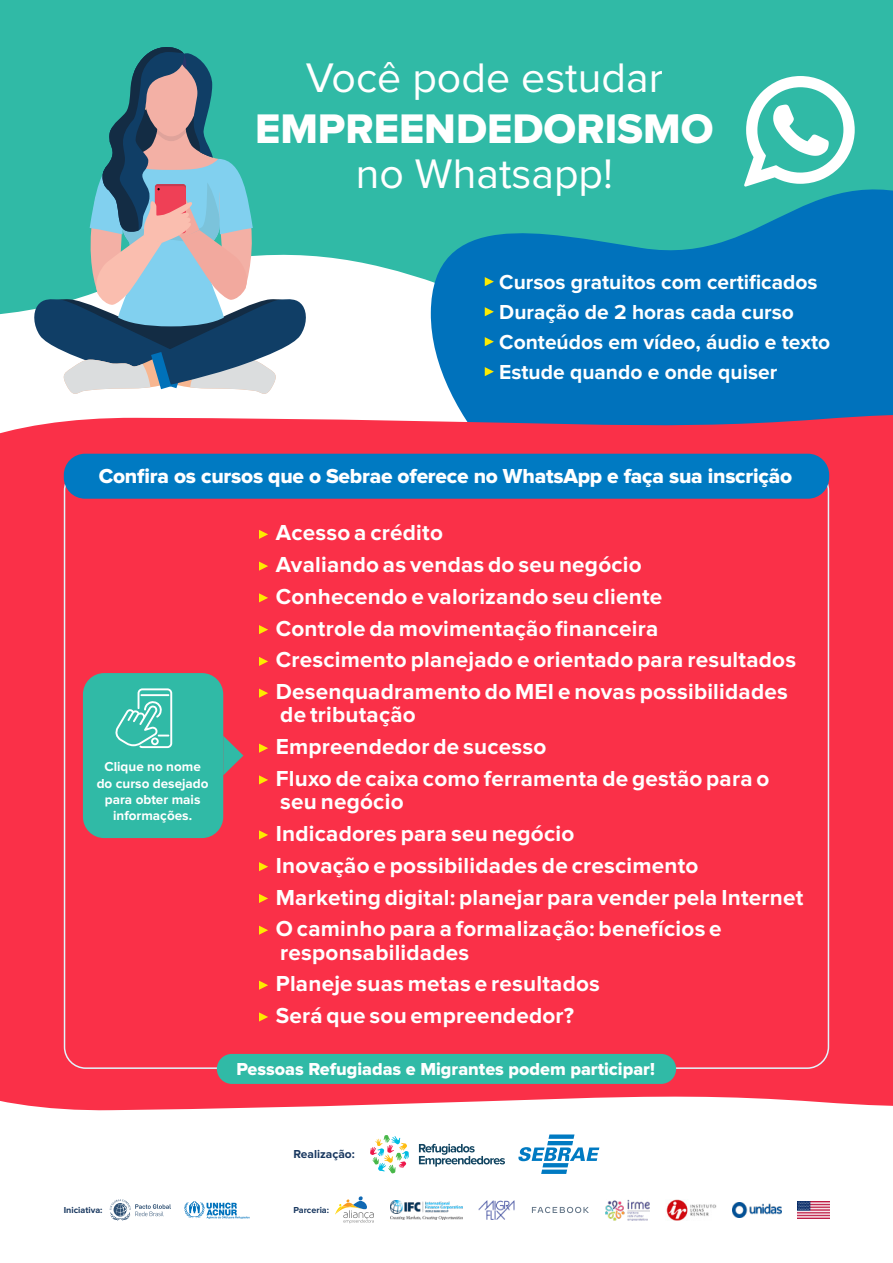
<style>
.page{position:relative;width:893px;height:1263px;background:#fff}
.page>*{position:absolute;margin:0;border:0;box-sizing:border-box;transform-origin:0 0}
.t1{font:42.9px "Proxima Nova";color:#fff}
.t2{font:42.9px "Proxima Nova Extrabld";color:#fff}
.t3{font:700 22.5px/31.8px "Proxima Nova";letter-spacing:.01em;color:#fff}
.t4{font:700 21px/30px "Proxima Nova";color:#fff}
.t5{font:21px "Proxima Nova Extrabld";letter-spacing:-.01em;color:#fff}
.t6{font:18px "Proxima Nova Extrabld";color:#fff}
.t7{font:700 13.5px/16.2px "Proxima Nova";color:#fff;text-align:center}
.t8{font:700 12px "Proxima Nova";color:#18375f}
.t9{font:700 9px "Proxima Nova";color:#18375f}
</style>
<div class="page">
<div style="left:0;top:0;width:893px;height:315px;background:#30baa6"></div>
<svg style="left:430px;top:137px;width:463px;height:268px;fill:#0072bc"></svg>
<svg style="left:0;top:405px;width:893px;height:59px;fill:#fa3048"></svg>
<div style="left:0;top:464px;width:893px;height:647px;background:#fa3048"></div>
<svg style="left:485px;top:277px;width:9px;height:9px"></svg>
<svg style="left:485px;top:307px;width:9px;height:9px"></svg>
<svg style="left:485px;top:337px;width:9px;height:9px"></svg>
<svg style="left:485px;top:367px;width:9px;height:9px"></svg>
<svg style="left:259px;top:530px;width:9px;height:9px"></svg>
<svg style="left:259px;top:561px;width:9px;height:10px"></svg>
<svg style="left:259px;top:593px;width:9px;height:9px"></svg>
<svg style="left:259px;top:625px;width:9px;height:9px"></svg>
<svg style="left:259px;top:657px;width:9px;height:9px"></svg>
<svg style="left:259px;top:688px;width:9px;height:10px"></svg>
<svg style="left:259px;top:743px;width:9px;height:10px"></svg>
<svg style="left:259px;top:775px;width:9px;height:9px"></svg>
<svg style="left:259px;top:830px;width:9px;height:9px"></svg>
<svg style="left:259px;top:862px;width:9px;height:9px"></svg>
<svg style="left:259px;top:894px;width:9px;height:9px"></svg>
<svg style="left:259px;top:926px;width:9px;height:9px"></svg>
<svg style="left:259px;top:981px;width:9px;height:9px"></svg>
<svg style="left:259px;top:1012px;width:9px;height:9px"></svg>
<div style="left:64px;top:454px;width:765px;height:45px;background:#007ac2;border-radius:21px"></div>
<div style="left:217px;top:1054px;width:459px;height:30px;background:#30baa6;border-radius:15px"></div>
<div style="left:83px;top:673px;width:140px;height:165px;background:#30baa6;border-radius:21px"></div>
<svg style="left:223px;top:736px;width:20px;height:39px"></svg>
<svg style="left:115px;top:688px;width:57px;height:60px"></svg>
<svg style="left:32px;top:39px;width:276px;height:355px"></svg>
<svg style="left:744px;top:76px;width:111px;height:111px"></svg>
<svg style="left:184px;top:1201px;width:66px;height:18px"></svg>
<svg style="left:110px;top:1199px;width:61px;height:22px"></svg>
<svg style="left:335px;top:1196px;width:39px;height:27px"></svg>
<img style="left:390px;top:1201px;width:72px;height:18px">
<img style="left:666px;top:1200px;width:50px;height:20px">
<img style="left:605px;top:1200px;width:44px;height:20px">
<img style="left:479px;top:1200px;width:36px;height:19px">
<img style="left:732px;top:1203px;width:49px;height:14px">
<img style="left:798px;top:1202px;width:31px;height:16px">
<svg style="left:532px;top:1207px;width:57px;height:6px"></svg>
<svg style="left:370px;top:1135px;width:39px;height:38px"></svg>
<svg style="left:419px;top:1144px;width:86px;height:22px"></svg>
<svg style="left:518px;top:1134px;width:81px;height:40px"></svg>
<h1 class="t1" style="left:306px;top:53px;width:358px">Você pode estudar</h1>
<h1 class="t2" style="left:255px;top:104px;width:460px">EMPREENDEDORISMO</h1>
<h1 class="t1" style="left:356px;top:149px;width:259px">no Whatsapp!</h1>
<p class="t4" style="left:499px;top:267px;width:332px">Cursos gratuitos com certificados<br>Duração de 2 horas cada curso<br>Conteúdos em vídeo, áudio e texto<br>Estude quando e onde quiser</p>
<p class="t5" style="left:99px;top:464px;width:695px">Confira os cursos que o Sebrae oferece no WhatsApp e faça sua inscrição</p>
<p class="t7" style="left:97px;top:759px;width:113px">Clique no nome do curso desejado para obter mais informações.</p>
<p class="t3" style="left:276px;top:517px;width:522px">Acesso a crédito<br>Avaliando as vendas do seu negócio<br>Conhecendo e valorizando seu cliente<br>Controle da movimentação financeira<br>Crescimento planejado e orientado para resultados Desenquadramento do MEI e novas possibilidades</p>
<p class="t3" style="left:276px;top:700px;width:495px">de tributação<br>Empreendedor de sucesso<br>Fluxo de caixa como ferramenta de gestão para o</p>
<p class="t3" style="left:276px;top:786px;width:529px">seu negócio<br>Indicadores para seu negócio<br>Inovação e possibilidades de crescimento Marketing digital: planejar para vender pela Internet O caminho para a formalização: benefícios e</p>
<p class="t3" style="left:276px;top:937px;width:326px">responsabilidades<br>Planeje suas metas e resultados<br>Será que sou empreendedor?</p>
<p class="t6" style="left:236px;top:1058px;width:420px">Pessoas Refugiadas e Migrantes podem participar!</p>
<p class="t8" style="left:294px;top:1147px;width:63px">Realização:</p>
<p class="t9" style="left:64px;top:1205px;width:40px">Iniciativa:</p>
<p class="t9" style="left:293px;top:1205px;width:37px">Parceria:</p>
</div>
